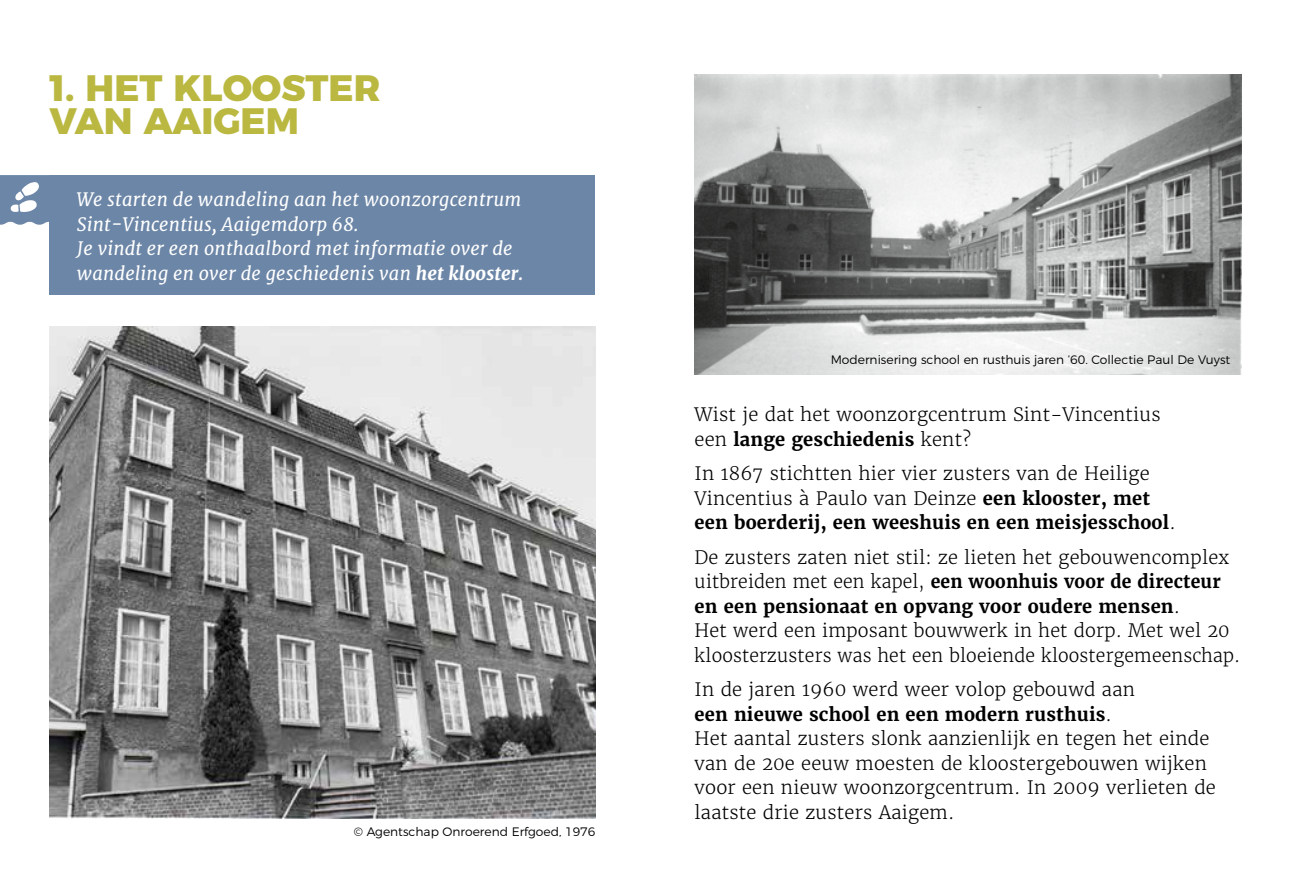
<style>
.page{position:relative;width:1290px;height:893px;background:#fff}
.page>*{position:absolute;margin:0;border:0;box-sizing:border-box;transform-origin:0 0}
.t1{font:800 36.75px/33.1px "Montserrat";color:#bab840}
.t2{font:300 18.38px/24.5px "Merriweather";letter-spacing:.01em;color:#000}
.t3{font:italic 18.38px/24.5px "Merriweather";letter-spacing:.01em;color:#fff}
.t4{font:300 12.25px "Montserrat";color:#000}
.s1{font-weight:800}
.s2{font-weight:700}
</style>
<div class="page">
<div style="left:50px;top:175px;width:545px;height:119px;background:#6c86a7"></div>
<img style="left:50px;top:326px;width:545px;height:493px">
<img style="left:694px;top:74px;width:547px;height:301px">
<svg style="left:0;top:175px;width:50px;height:50px"></svg>
<h1 class="t1" style="left:50px;top:69px;width:332px">1. HET KLOOSTER<br>VAN AAIGEM</h1>
<p class="t3" style="left:77px;top:187px;width:448px">We starten de wandeling aan het woonzorgcentrum Sint-Vincentius, Aaigemdorp 68.<br>Je vindt er een onthaalbord met informatie over de wandeling en over de geschiedenis van <span class="s1">het klooster</span><span class="s2">.</span></p>
<p class="t4" style="left:354px;top:822px;width:243px">© Agentschap Onroerend Erfgoed, 1976</p>
<p class="t4" style="left:831px;top:350px;width:401px">Modernisering school en rusthuis jaren ’60. Collectie Paul De Vuyst</p>
<p class="t2" style="left:694px;top:402px;width:468px">Wist je dat het woonzorgcentrum Sint-Vincentius een <span class="s2">lange geschiedenis</span> kent?</p>
<p class="t2" style="left:694px;top:461px;width:483px">In 1867 stichtten hier vier zusters van de Heilige<br>Vincentius à Paulo van Deinze <span class="s2">een klooster, met een boerderij, een weeshuis en een meisjesschool</span>.</p>
<p class="t2" style="left:694px;top:545px;width:547px">De zusters zaten niet stil: ze lieten het gebouwencomplex uitbreiden met een kapel, <span class="s2">een woonhuis voor de directeur en een pensionaat en opvang voor oudere mensen</span>.<br>Het werd een imposant bouwwerk in het dorp. Met wel 20 kloosterzusters was het een bloeiende kloostergemeenschap.</p>
<p class="t2" style="left:694px;top:677px;width:523px">In de jaren 1960 werd weer volop gebouwd aan<br><span class="s2">een nieuwe school en een modern rusthuis</span>.<br>Het aantal zusters slonk aanzienlijk en tegen het einde van de 20e eeuw moesten de kloostergebouwen wijken voor een nieuw woonzorgcentrum. In 2009 verlieten de laatste drie zusters Aaigem.</p>
</div>
